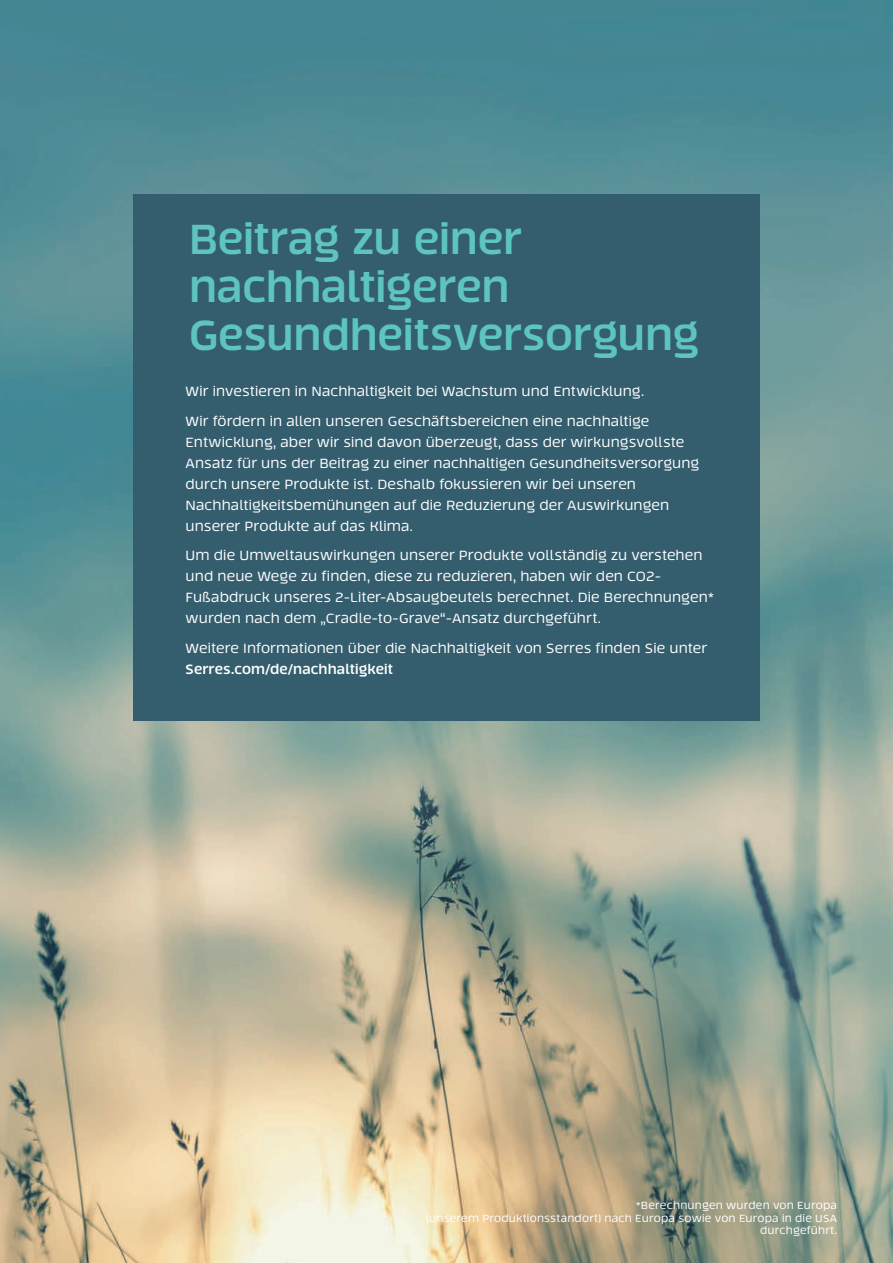
<style>
.page{position:relative;width:893px;height:1263px;background:#fff}
.page>*{position:absolute;margin:0;border:0;box-sizing:border-box;transform-origin:0 0}
.t1{font:700 42px/48px "Tecna";letter-spacing:-.01em;color:#5dc4be}
.t2{font:13.5px/21px "Tecna";letter-spacing:.01em;color:#fff}
.t3{font:700 13.5px "Tecna";letter-spacing:.01em;color:#fff}
.t4{font:10.5px/12.6px "Tecna";letter-spacing:.02em;color:#fff;text-align:right}
</style>
<div class="page">
<img style="left:0;top:0;width:893px;height:1263px">
<div style="left:133px;top:195px;width:627px;height:526px;background:#345d6d"></div>
<h1 class="t1" style="left:189px;top:215px;width:512px">Beitrag zu einer nachhaltigeren<br>Gesundheitsversorgung</h1>
<p class="t2" style="left:186px;top:377px;width:465px;line-height:29.5px">Wir investieren in Nachhaltigkeit bei Wachstum und Entwicklung.<br>Wir fördern in allen unseren Geschäftsbereichen eine nachhaltige</p>
<p class="t2" style="left:186px;top:432px;width:515px">Entwicklung, aber wir sind davon überzeugt, dass der wirkungsvollste Ansatz für uns der Beitrag zu einer nachhaltigen Gesundheitsversorgung durch unsere Produkte ist. Deshalb fokussieren wir bei unseren Nachhaltigkeitsbemühungen auf die Reduzierung der Auswirkungen unserer Produkte auf das Klima.</p>
<p class="t2" style="left:186px;top:545px;width:530px">Um die Umweltauswirkungen unserer Produkte vollständig zu verstehen und neue Wege zu finden, diese zu reduzieren, haben wir den CO2- Fußabdruck unseres 2-Liter-Absaugbeutels berechnet. Die Berechnungen* wurden nach dem „Cradle-to-Grave“-Ansatz durchgeführt.</p>
<p class="t2" style="left:186px;top:638px;width:523px">Weitere Informationen über die Nachhaltigkeit von Serres finden Sie unter</p>
<p class="t3" style="left:186px;top:660px;width:209px">Serres.com/de/nachhaltigkeit</p>
<p class="t4" style="left:426px;top:1199px;width:412px">*Berechnungen wurden von Europa<br>(unserem Produktionsstandort) nach Europa sowie von Europa in die USA durchgeführt.</p>
</div>
